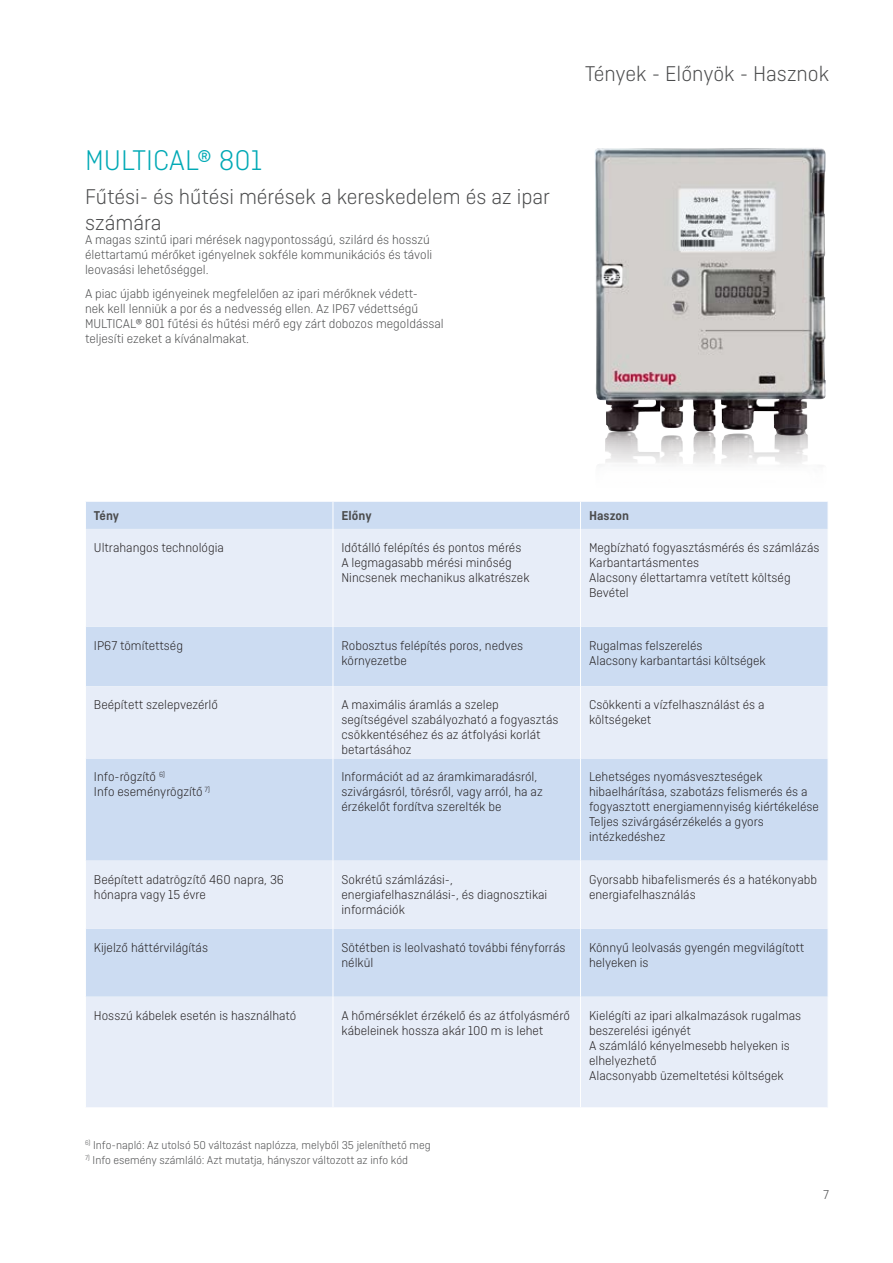
<style>
.page{position:relative;width:893px;height:1263px;background:#fff}
.page>*{position:absolute;margin:0;border:0;box-sizing:border-box;transform-origin:0 0}
.t1{font:300 30px "Ciutadella";color:#00a9b5}
.t2{font:300 22.5px/25.5px "Ciutadella";color:#4b4c4d}
.t3{font:300 13.5px/15px "Ciutadella";color:#231f20}
.t4{font:300 13.5px/15px "Ciutadella";color:#4b4c4d}
.t5{font:600 13.5px "Ciutadella";color:#4b4c4d}
.t6{font:300 12px "Ciutadella";color:#4b4c4d}
</style>
<div class="page">
<img style="left:595px;top:148px;width:231px;height:280px">
<img style="left:594px;top:428px;width:233px;height:74px">
<div style="left:86px;top:502px;width:742px;height:27px;background:#ccdcf2"></div>
<svg style="left:86px;top:529px;width:742px;height:578px;background:#dce6f5"></svg>
<svg style="left:580px;top:502px;width:1px;height:27px"></svg>
<hr style="left:580px;top:529px;width:1px;height:98px;background:#fff">
<hr style="left:580px;top:627px;width:1px;height:59px;background:#fff">
<hr style="left:580px;top:686px;width:1px;height:72px;background:#fff">
<hr style="left:580px;top:758px;width:1px;height:103px;background:#fff">
<hr style="left:580px;top:861px;width:1px;height:68px;background:#fff">
<hr style="left:580px;top:929px;width:1px;height:68px;background:#fff">
<hr style="left:580px;top:997px;width:1px;height:110px;background:#fff">
<svg style="left:333px;top:502px;width:1px;height:27px"></svg>
<hr style="left:333px;top:529px;width:1px;height:98px;background:#fff">
<hr style="left:333px;top:627px;width:1px;height:59px;background:#fff">
<hr style="left:333px;top:686px;width:1px;height:72px;background:#fff">
<hr style="left:333px;top:758px;width:1px;height:103px;background:#fff">
<hr style="left:333px;top:861px;width:1px;height:68px;background:#fff">
<hr style="left:333px;top:929px;width:1px;height:68px;background:#fff">
<hr style="left:333px;top:997px;width:1px;height:110px;background:#fff">
<h1 class="t1" style="left:85px;top:144px;width:179px">MULTICAL® 801</h1>
<h2 class="t2" style="left:85px;top:184px;width:467px">Fűtési- és hűtési mérések a kereskedelem és az ipar számára</h2>
<p class="t4" style="left:85px;top:232px;width:349px">A magas szintű ipari mérések nagypontosságú, szilárd és hosszú élettartamú mérőket igényelnek sokféle kommunikációs és távoli leovasási lehetőséggel.</p>
<p class="t4" style="left:85px;top:286px;width:360px">A piac újabb igényeinek megfelelően az ipari mérőknek védett-<br>nek kell lenniük a por és a nedvesség ellen. Az IP67 védettségű MULTICAL® 801 fűtési és hűtési mérő egy zárt dobozos megoldással teljesíti ezeket a kívánalmakat.</p>
<h2 class="t2" style="left:585px;top:60px;width:246px">Tények - Előnyök - Hasznok</h2>
<p class="t5" style="left:94px;top:508px;width:27px">Tény</p>
<p class="t5" style="left:341px;top:508px;width:32px">Előny</p>
<p class="t5" style="left:589px;top:508px;width:42px">Haszon</p>
<p class="t3" style="left:94px;top:540px;width:132px">Ultrahangos technológia</p>
<p class="t3" style="left:341px;top:540px;width:190px">Időtálló felépítés és pontos mérés<br>A legmagasabb mérési minőség<br>Nincsenek mechanikus alkatrészek</p>
<p class="t3" style="left:589px;top:540px;width:232px">Megbízható fogyasztásmérés és számlázás<br>Karbantartásmentes<br>Alacsony élettartamra vetített költség<br>Bevétel</p>
<p class="t3" style="left:94px;top:638px;width:91px">IP67 tömítettség</p>
<p class="t3" style="left:341px;top:638px;width:183px">Robosztus felépítés poros, nedves környezetbe</p>
<p class="t3" style="left:589px;top:638px;width:178px">Rugalmas felszerelés<br>Alacsony karbantartási költségek</p>
<p class="t3" style="left:94px;top:697px;width:126px">Beépített szelepvezérlő</p>
<p class="t3" style="left:341px;top:697px;width:218px">A maximális áramlás a szelep segítségével szabályozható a fogyasztás csökkentéséhez és az átfolyási korlát betartásához</p>
<p class="t3" style="left:589px;top:697px;width:177px">Csökkenti a vízfelhasználást és a költségeket</p>
<p class="t3" style="left:94px;top:769px;width:118px">Info-rögzítő <sup>6)<br></sup>Info eseményrögzítő <sup>7)</sup></p>
<p class="t3" style="left:341px;top:769px;width:203px">Információt ad az áramkimaradásról, szivárgásról, törésről, vagy arról, ha az érzékelőt fordítva szerelték be</p>
<p class="t3" style="left:589px;top:769px;width:231px">Lehetséges nyomásveszteségek hibaelhárítása, szabotázs felismerés és a fogyasztott energiamennyiség kiértékelése Teljes szivárgásérzékelés a gyors intézkedéshez</p>
<p class="t3" style="left:94px;top:871px;width:192px">Beépített adatrögzítő 460 napra, 36 hónapra vagy 15 évre</p>
<p class="t3" style="left:341px;top:871px;width:207px">Sokrétű számlázási-, energiafelhasználási-, és diagnosztikai információk</p>
<p class="t3" style="left:589px;top:871px;width:230px">Gyorsabb hibafelismerés és a hatékonyabb energiafelhasználás</p>
<p class="t3" style="left:94px;top:939px;width:116px">Kijelző háttérvilágítás</p>
<p class="t3" style="left:341px;top:939px;width:225px">Sötétben is leolvasható további fényforrás nélkül</p>
<p class="t3" style="left:589px;top:939px;width:217px">Könnyű leolvasás gyengén megvilágított helyeken is</p>
<p class="t3" style="left:94px;top:1007px;width:204px">Hosszú kábelek esetén is használható</p>
<p class="t3" style="left:341px;top:1007px;width:230px">A hőmérséklet érzékelő és az átfolyásmérő kábeleinek hossza akár 100 m is lehet</p>
<p class="t3" style="left:589px;top:1007px;width:214px">Kielégíti az ipari alkalmazások rugalmas beszerelési igényét<br>A számláló kényelmesebb helyeken is elhelyezhető<br>Alacsonyabb üzemeltetési költségek</p>
<p class="t6" style="left:85px;top:1139px;width:347px"><sup>6)</sup> Info-napló: Az utolsó 50 változást naplózza, melyből 35 jeleníthető meg</p>
<p class="t6" style="left:85px;top:1154px;width:325px"><sup>7)</sup> Info esemény számláló: Azt mutatja, hányszor változott az info kód</p>
<p class="t4" style="left:823px;top:1187px;width:7px">7</p>
</div>
